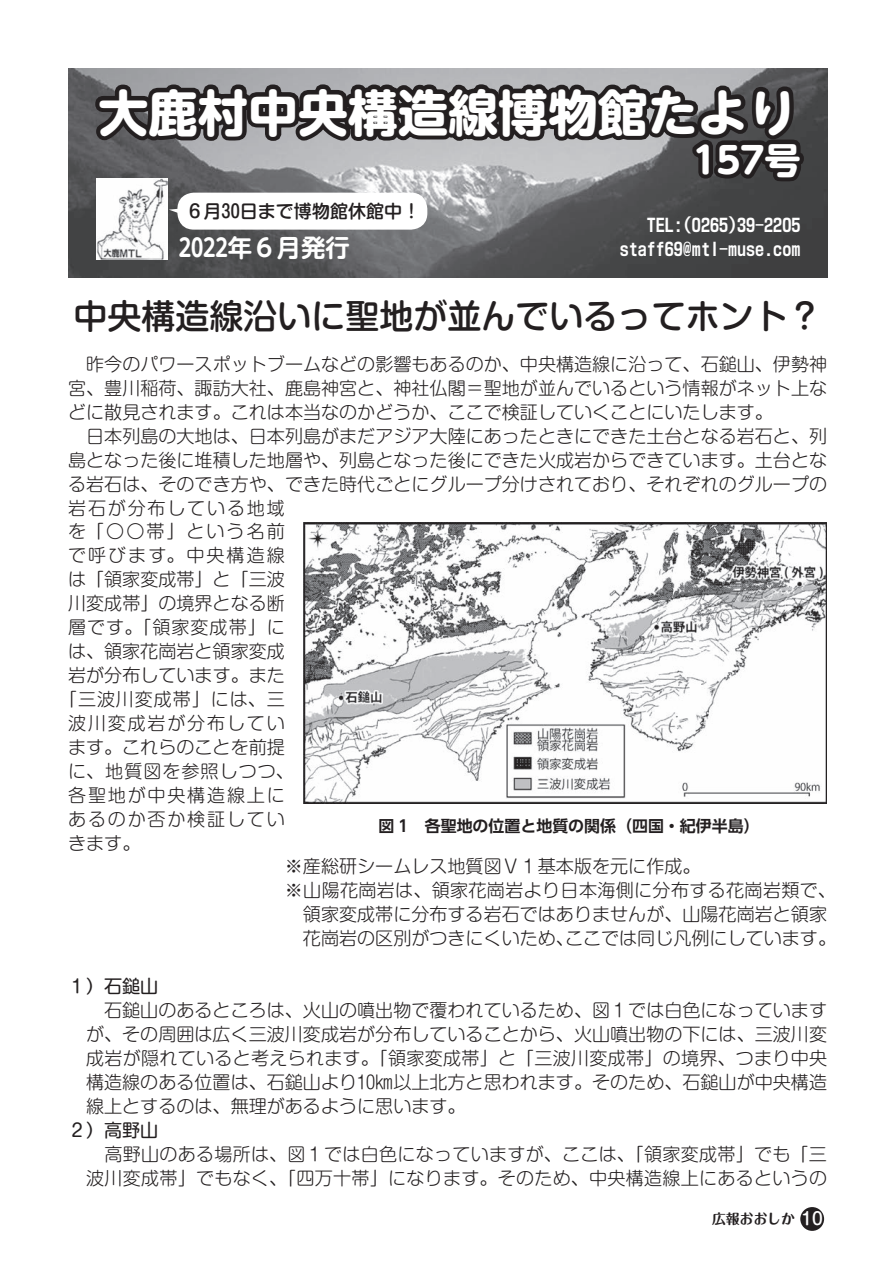
<style>
.page{position:relative;width:893px;height:1263px;background:#fff}
.page>*{position:absolute;margin:0;border:0;box-sizing:border-box;transform-origin:0 0}
.t1{font:700 49.95px "UD Shin M Go Pro";color:#fff}
.t2{font:700 36.15px "UD Shin M Go Pro";color:#fff}
.t3{font:500 34.05px "Shin M Go Pro";color:#231f20}
.t4{font:700 24.45px "UD Shin M Go Pro De";color:#fff}
.t5{font:300 18px/24px "Shin M Go Pro";color:#231f20;text-align:justify}
.t6{font:300 18px "Shin M Go Pro";letter-spacing:.1em;color:#231f20}
.t7{font:700 18px/24px "Shin Go Pro De";color:#fff;text-align:right}
.t8{font:300 18px "Shin M Go Pro";letter-spacing:.02em;color:#231f20}
.t9{font:300 18px "Shin M Go Pro";letter-spacing:.055em;color:#231f20}
.t10{font:300 18px "Shin M Go Pro";letter-spacing:.11em;color:#231f20}
.t11{font:500 18px "Shin M Go Pro";color:#231f20}
.t12{font:300 18px "Shin M Go Pro";letter-spacing:.05em;color:#231f20}
.t13{font:18px "Shin M Go Pro";color:#231f20}
.t14{font:700 15.9px "UD Shin Go Pro De";color:#231f20}
.t15{font:700 13.8px "Maru Fo Pro";color:#231f20}
.s1{font-family:"Shin M Go Pro";font-weight:500;font-size:16.95px;color:#fff}
</style>
<div class="page">
<div style="left:800px;top:1207px;width:24px;height:24px;background:#231f20;border-radius:50%"></div>
<img style="left:68px;top:68px;width:760px;height:209px">
<img style="left:96px;top:188px;width:72px;height:71px">
<div style="left:177px;top:193px;width:250px;height:37px;background:#fff;border-radius:16px"></div>
<svg style="left:169px;top:208px;width:9px;height:8px"></svg>
<svg style="left:90px;top:68px;width:718px;height:120px;background:#69686a"></svg>
<img style="left:304px;top:522px;width:523px;height:281px">
<h1 class="t1" style="left:98px;top:72px;width:701px">大鹿村中央構造線博物館たより</h1>
<h2 class="t2" style="left:693px;top:130px;width:109px">157号</h2>
<p class="t11" style="left:189px;top:197px;width:233px">6 月30日まで博物館休館中！</p>
<h3 class="t4" style="left:179px;top:228px;width:173px">２０２２年６月発行</h3>
<p class="t7" style="left:620px;top:211px;width:182px">ＴＥＬ：（０２６５）３９−２２０５<br>ｓｔａｆｆ６９＠ｍｔｌ−ｍｕｓｅ．ｃｏｍ</p>
<h3 class="t3" style="left:73px;top:288px;width:750px">中央構造線沿いに聖地が並んでいるってホント？</h3>
<p class="t5" style="left:68px;top:350px;width:760px">　昨今のパワースポットブームなどの影響もあるのか、中央構造線に沿って、石鎚山、伊勢神</p>
<p class="t5" style="left:68px;top:374px;width:760px">宮、豊川稲荷、諏訪大社、鹿島神宮と、神社仏閣＝聖地が並んでいるという情報がネット上な</p>
<p class="t5" style="left:68px;top:398px;width:706px">どに散見されます。これは本当なのかどうか、ここで検証していくことにいたします。</p>
<p class="t5" style="left:68px;top:422px;width:760px">　日本列島の大地は、日本列島がまだアジア大陸にあったときにできた土台となる岩石と、列</p>
<p class="t5" style="left:68px;top:446px;width:760px">島となった後に堆積した地層や、列島となった後にできた火成岩からできています。土台とな</p>
<p class="t5" style="left:68px;top:470px;width:760px">る岩石は、そのでき方や、できた時代ごとにグループ分けされており、それぞれのグループの</p>
<p class="t6" style="left:68px;top:493px;width:218px">岩石が分布している地域</p>
<p class="t10" style="left:68px;top:517px;width:218px">を「〇〇帯」という名前</p>
<p class="t10" style="left:68px;top:541px;width:218px">で呼びます。中央構造線</p>
<p class="t5" style="left:68px;top:565px;width:218px">は「領家変成帯」と「三波</p>
<p class="t5" style="left:68px;top:589px;width:218px">川変成帯」の境界となる断</p>
<p class="t9" style="left:68px;top:613px;width:218px">層です。「領家変成帯」に</p>
<p class="t5" style="left:68px;top:637px;width:218px">は、領家花崗岩と領家変成</p>
<p class="t5" style="left:68px;top:661px;width:218px">岩が分布しています。また</p>
<p class="t12" style="left:59px;top:685px;width:227px">「三波川変成帯」には、三</p>
<p class="t6" style="left:68px;top:709px;width:218px">波川変成岩が分布してい</p>
<p class="t5" style="left:68px;top:733px;width:218px">ます。これらのことを前提</p>
<p class="t9" style="left:68px;top:756px;width:227px">に、地質図を参照しつつ、</p>
<p class="t6" style="left:68px;top:780px;width:218px">各聖地が中央構造線上に</p>
<p class="t6" style="left:68px;top:804px;width:218px">あるのか否か検証してい</p>
<p class="t5" style="left:68px;top:829px;width:74px">きます。</p>
<p class="t5" style="left:285px;top:852px;width:417px">※産総研シームレス地質図V１基本版を元に作成。</p>
<p class="t8" style="left:285px;top:876px;width:553px">※山陽花崗岩は、領家花崗岩より日本海側に分布する花崗岩類で、</p>
<p class="t5" style="left:303px;top:900px;width:526px">領家変成帯に分布する岩石ではありませんが、山陽花崗岩と領家</p>
<p class="t5" style="left:303px;top:924px;width:535px">花崗岩の区別がつきにくいため、ここでは同じ凡例にしています。</p>
<p class="t14" style="left:378px;top:813px;width:383px">図 1　各聖地の位置と地質の関係（四国・紀伊半島）</p>
<p class="t13" style="left:68px;top:972px;width:92px">1）石鎚山</p>
<p class="t5" style="left:86px;top:996px;width:742px">　石鎚山のあるところは、火山の噴出物で覆われているため、図１では白色になっていますが、その周囲は広く三波川変成岩が分布していることから、火山噴出物の下には、三波川変成岩が隠れていると考えられます。「領家変成帯」と「三波川変成帯」の境界、つまり中央構造線のある位置は、石鎚山より10㎞以上北方と思われます。そのため、石鎚山が中央構造線上とするのは、無理があるように思います。</p>
<p class="t13" style="left:68px;top:1115px;width:92px">2）高野山</p>
<p class="t5" style="left:86px;top:1140px;width:742px">　高野山のある場所は、図１では白色になっていますが、ここは、「領家変成帯」でも「三波川変成帯」でもなく、「四万十帯」になります。そのため、中央構造線上にあるというの</p>
<p class="t15" style="left:712px;top:1208px;width:112px">広報おおしか <span class="s1">10</span></p>
</div>
